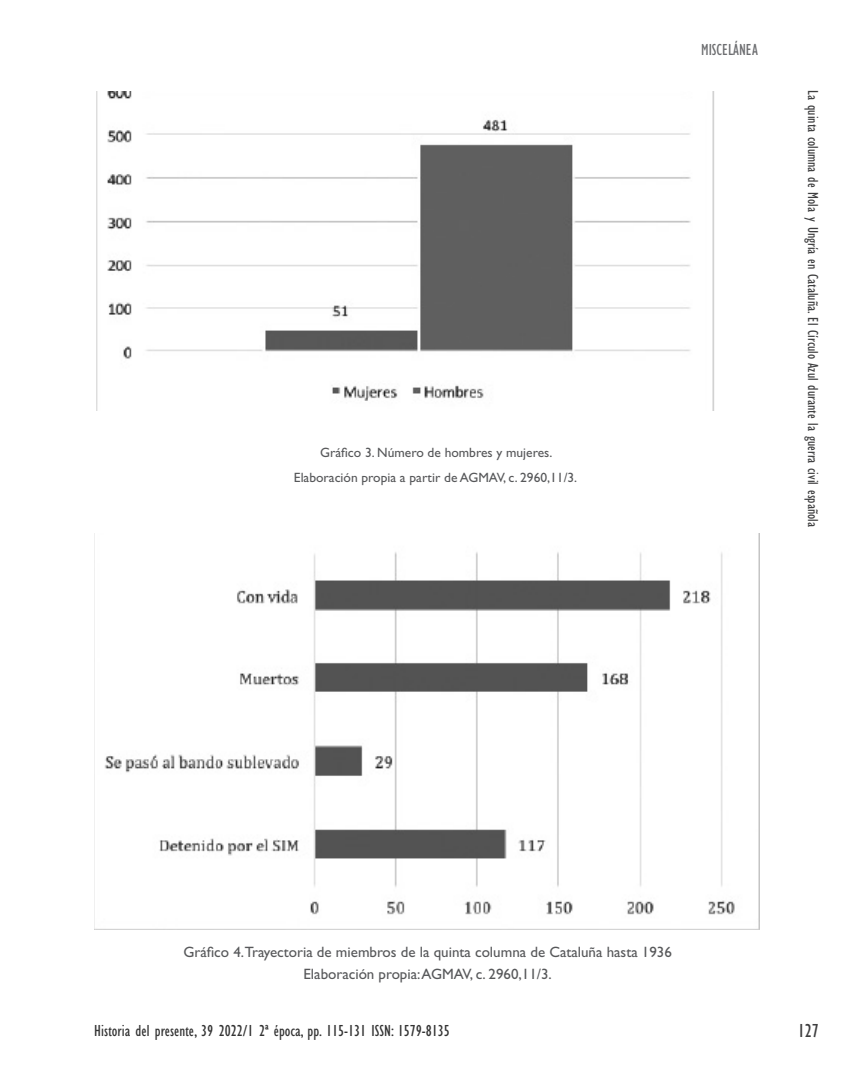
<style>
.page{position:relative;width:859px;height:1075px;background:#fff}
.page>*{position:absolute;margin:0;border:0;box-sizing:border-box;transform-origin:0 0}
.t1{font:condensed 19.5px "Gill Sans Std";color:#3e3e3f}
.t2{font:condensed 16.5px "Gill Sans Std";color:#333}
.t3{font:condensed 16.5px "Gill Sans Std";color:#6c6d70}
.t4{font:15px "Gill Sans Std";color:#57585a}
.t5{font:condensed 15px "Gill Sans Std";color:#3e3e3f}
.TEXTO{font:13.5px "Gill Sans Std";color:#57585a}
</style>
<div class="page">
<img style="left:97px;top:91px;width:617px;height:320px">
<img style="left:94px;top:534px;width:666px;height:396px">
<p class="TEXTO" style="left:320px;top:445px;width:234px">Gráfico 3. Número de hombres y mujeres.</p>
<p class="TEXTO" style="left:294px;top:470px;width:285px">Elaboración propia a partir de AGMAV, c. 2960,11/3.</p>
<p class="t3" style="left:701px;top:40px;width:58px">MISCELÁNEA</p>
<p class="t5" style="left:821px;top:90px;width:438px;rotate:90deg">La quinta columna de Mola y Ungría en Cataluña. El Círculo Azul durante la guerra civil española</p>
<p class="t4" style="left:183px;top:943px;width:490px">Gráfico 4.Trayectoria de miembros de la quinta columna de Cataluña hasta 1936</p>
<p class="t4" style="left:303px;top:965px;width:250px">Elaboración propia: AGMAV, c. 2960,11/3.</p>
<p class="t2" style="left:94px;top:1021px;width:357px">Historia del presente, 39 2022/1 2ª época, pp. 115-131 ISSN: 1579-8135</p>
<h1 class="t1" style="left:797px;top:1020px;width:23px">127</h1>
</div>
